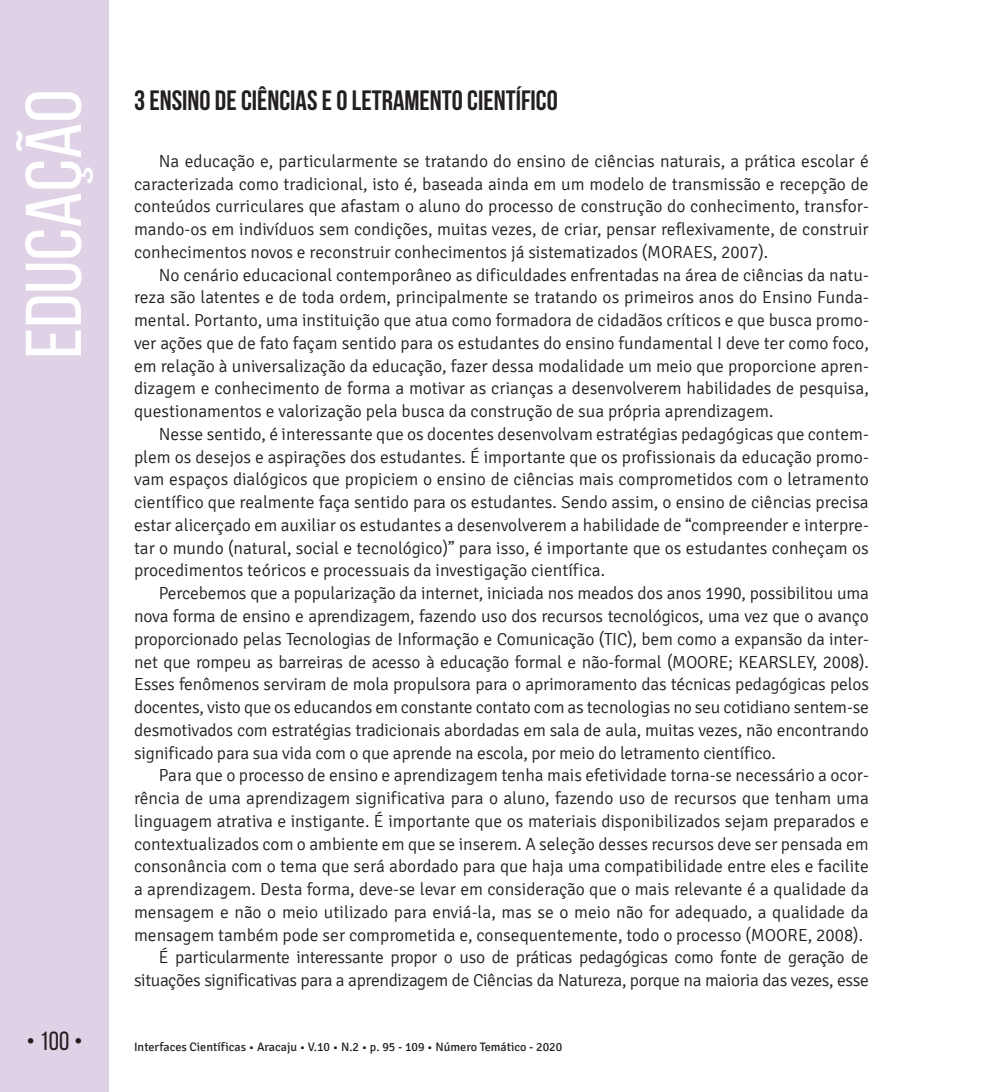
<style>
.page{position:relative;width:993px;height:1092px;background:#fff}
.page>*{position:absolute;margin:0;border:0;box-sizing:border-box;transform-origin:0 0}
.t1{font:78.75px "Bebas Neue";color:#fff;scale:1.09 1}
.Título_1{font:700 28px "Bebas Neue";color:#231f20}
.t2{font:26.25px "Bebas Neue";color:#231f20}
.TEXTO{font:300 17.5px/22.8px "Signika";letter-spacing:-.01em;color:#231f20;text-align:justify}
.t3{font:12.25px "Signika";color:#231f20}
</style>
<div class="page">
<div style="left:0;top:0;width:109px;height:1091px;background:#e0d2e6"></div>
<h1 class="t1" style="left:11px;top:358px;width:248px;rotate:-90deg">EDUCAÇÃO</h1>
<p class="Título_1" style="left:134px;top:85px;width:425px">3 ENSINO DE CIÊNCIAS E O LETRAMENTO CIENTÍFICO</p>
<p class="TEXTO" style="left:134px;top:150px;width:736px;text-indent:25px">Na educação e, particularmente se tratando do ensino de ciências naturais, a prática escolar é caracterizada como tradicional, isto é, baseada ainda em um modelo de transmissão e recepção de conteúdos curriculares que afastam o aluno do processo de construção do conhecimento, transfor&shy;mando-os em indivíduos sem condições, muitas vezes, de criar, pensar reflexivamente, de construir conhecimentos novos e reconstruir conhecimentos já sistematizados (MORAES, 2007).</p>
<p class="TEXTO" style="left:134px;top:263px;width:736px;text-indent:25px">No cenário educacional contemporâneo as dificuldades enfrentadas na área de ciências da natu&shy;reza são latentes e de toda ordem, principalmente se tratando os primeiros anos do Ensino Funda&shy;mental. Portanto, uma instituição que atua como formadora de cidadãos críticos e que busca promo&shy;ver ações que de fato façam sentido para os estudantes do ensino fundamental I deve ter como foco, em relação à universalização da educação, fazer dessa modalidade um meio que proporcione apren&shy;dizagem e conhecimento de forma a motivar as crianças a desenvolverem habilidades de pesquisa, questionamentos e valorização pela busca da construção de sua própria aprendizagem.</p>
<p class="TEXTO" style="left:134px;top:423px;width:736px;text-indent:25px">Nesse sentido, é interessante que os docentes desenvolvam estratégias pedagógicas que contem&shy;plem os desejos e aspirações dos estudantes. É importante que os profissionais da educação promo&shy;vam espaços dialógicos que propiciem o ensino de ciências mais comprometidos com o letramento científico que realmente faça sentido para os estudantes. Sendo assim, o ensino de ciências precisa estar alicerçado em auxiliar os estudantes a desenvolverem a habilidade de “compreender e interpre&shy;tar o mundo (natural, social e tecnológico)” para isso, é importante que os estudantes conheçam os procedimentos teóricos e processuais da investigação científica.</p>
<p class="TEXTO" style="left:134px;top:582px;width:736px;text-indent:25px">Percebemos que a popularização da internet, iniciada nos meados dos anos 1990, possibilitou uma nova forma de ensino e aprendizagem, fazendo uso dos recursos tecnológicos, uma vez que o avanço proporcionado pelas Tecnologias de Informação e Comunicação (TIC), bem como a expansão da inter&shy;net que rompeu as barreiras de acesso à educação formal e não-formal (MOORE; KEARSLEY, 2008).<br>Esses fenômenos serviram de mola propulsora para o aprimoramento das técnicas pedagógicas pelos docentes, visto que os educandos em constante contato com as tecnologias no seu cotidiano sentem-se desmotivados com estratégias tradicionais abordadas em sala de aula, muitas vezes, não encontrando significado para sua vida com o que aprende na escola, por meio do letramento científico.</p>
<p class="TEXTO" style="left:134px;top:764px;width:736px;text-indent:25px">Para que o processo de ensino e aprendizagem tenha mais efetividade torna-se necessário a ocor&shy;rência de uma aprendizagem significativa para o aluno, fazendo uso de recursos que tenham uma linguagem atrativa e instigante. É importante que os materiais disponibilizados sejam preparados e contextualizados com o ambiente em que se inserem. A seleção desses recursos deve ser pensada em consonância com o tema que será abordado para que haja uma compatibilidade entre eles e facilite a aprendizagem. Desta forma, deve-se levar em consideração que o mais relevante é a qualidade da mensagem e não o meio utilizado para enviá-la, mas se o meio não for adequado, a qualidade da mensagem também pode ser comprometida e, consequentemente, todo o processo (MOORE, 2008).</p>
<p class="TEXTO" style="left:134px;top:946px;width:736px;text-align:right">É particularmente interessante propor o uso de práticas pedagógicas como fonte de geração de situações significativas para a aprendizagem de Ciências da Natureza, porque na maioria das vezes, esse</p>
<h3 class="t2" style="left:26px;top:1026px;width:58px">• 100 •</h3>
<p class="t3" style="left:134px;top:1040px;width:429px">Interfaces Científicas • Aracaju • V.10 • N.2 • p. 95 - 109 • Número Temático - 2020</p>
</div>
